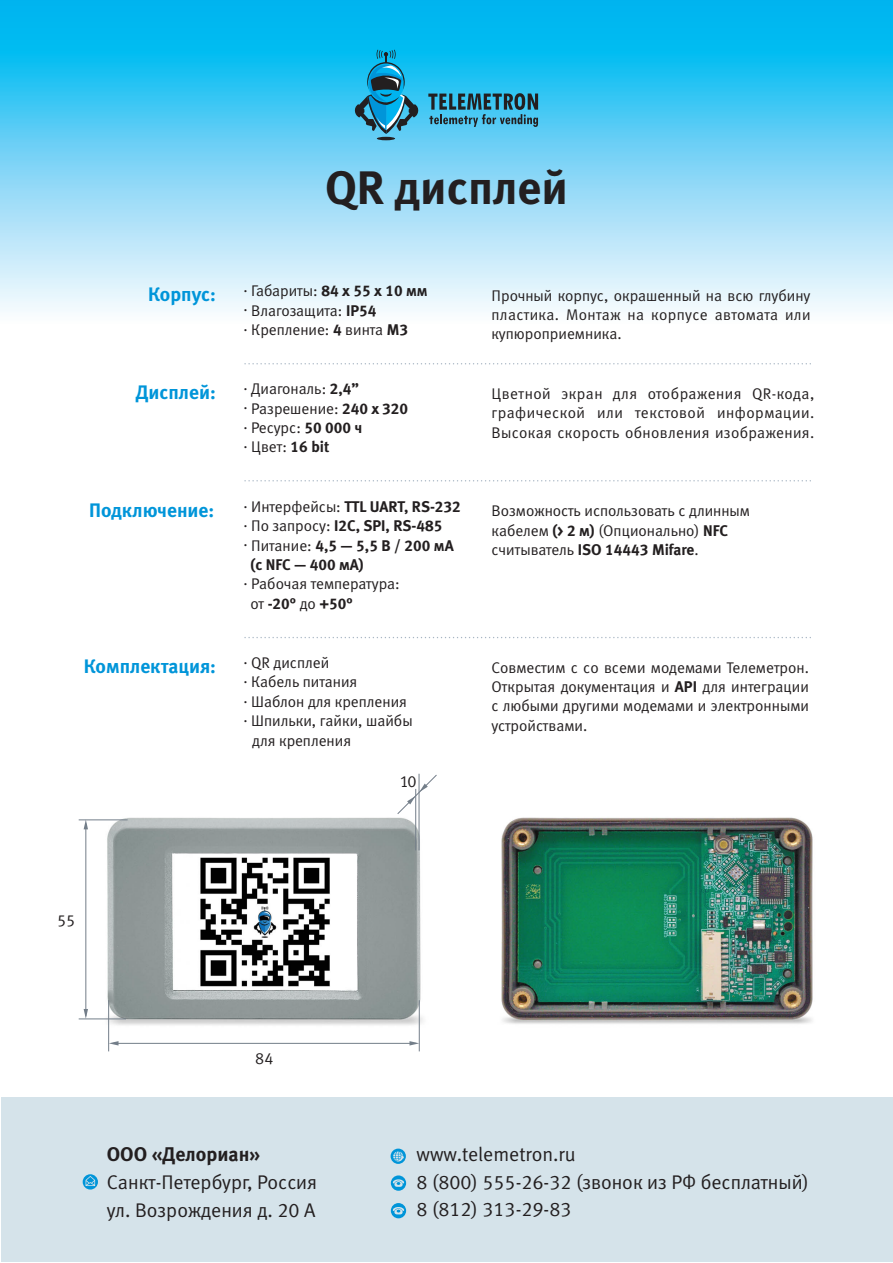
<style>
.page{position:relative;width:893px;height:1263px;background:#fff}
.page>*{position:absolute;margin:0;border:0;box-sizing:border-box;transform-origin:0 0}
.t1{font:46.95px "Meta Bold LFC";color:#231f20}
.t2{font:19.8px/27.8px "Meta Normal LFC";color:#231f20}
.t3{font:19.8px "Meta Bold LFC";color:#231f20}
.t4{font:19.5px "Meta Bold C";color:#0095d9}
.t5{font:16.2px "Meta Normal LFC";color:#231f20}
.t6{font:15.45px/19.4px "Meta Normal LFC";color:#231f20}
.t7{font:15.45px "Meta Bold LFC";color:#231f20}
.s1{font-family:"Meta Bold LFC"}
.s2{font-family:"Meta Normal LFC"}
</style>
<div class="page">
<svg style="left:0;top:0;width:893px;height:312px;background:#71d4f6"></svg>
<img style="left:98px;top:814px;width:715px;height:220px">
<div style="left:2px;top:1097px;width:891px;height:164px;background:#d5e3ea"></div>
<svg style="left:83px;top:1174px;width:15px;height:15px"></svg>
<svg style="left:391px;top:1148px;width:15px;height:16px"></svg>
<svg style="left:391px;top:1175px;width:15px;height:16px"></svg>
<svg style="left:391px;top:1203px;width:15px;height:15px"></svg>
<svg style="left:409px;top:104px;width:11px;height:13px"></svg>
<svg style="left:353px;top:104px;width:11px;height:13px"></svg>
<hr style="left:377px;top:137px;width:18px;height:3px;background:#231f20;border-radius:50%">
<svg style="left:359px;top:50px;width:55px;height:84px;background:#2495bc"></svg>
<svg style="left:428px;top:93px;width:110px;height:34px;background:#3889a5"></svg>
<svg style="left:244px;top:480px;width:567px;height:1px"></svg>
<svg style="left:244px;top:363px;width:567px;height:1px"></svg>
<svg style="left:244px;top:637px;width:567px;height:1px"></svg>
<hr style="left:79px;top:820px;width:49px;height:1px;background:#737e89">
<hr style="left:79px;top:1019px;width:47px;height:1px;background:#737e89">
<hr style="left:86px;top:823px;width:1px;height:193px;background:#737e89">
<hr style="left:419px;top:1000px;width:1px;height:51px;background:#737e89">
<hr style="left:113px;top:1043px;width:303px;height:1px;background:#737e89">
<hr style="left:108px;top:1000px;width:1px;height:51px;background:#737e89">
<svg style="left:109px;top:1041px;width:10px;height:4px"></svg>
<svg style="left:409px;top:1041px;width:10px;height:4px"></svg>
<svg style="left:84px;top:1009px;width:4px;height:10px"></svg>
<svg style="left:84px;top:819px;width:4px;height:10px"></svg>
<hr style="left:415px;top:789px;width:1px;height:61px;background:#737e89">
<hr style="left:419px;top:774px;width:1px;height:76px;background:#737e89">
<svg style="left:397px;top:774px;width:40px;height:40px"></svg>
<h1 class="t1" style="left:325px;top:160px;width:244px">QR дисплей</h1>
<p class="t4" style="left:148px;top:283px;width:69px">Корпус:</p>
<p class="t6" style="left:243px;top:281px;width:186px">. Габариты: <span class="s1">84 х 55 х 10 мм </span>. Влагозащита: <span class="s1">IP54<br></span>. Крепление: <span class="s1">4</span> винта <span class="s1">М3</span></p>
<p class="t6" style="left:491px;top:285px;width:321px;text-align:justify">Прочный корпус, окрашенный на всю глубину пластика. Монтаж на корпусе автомата или купюроприемника.</p>
<p class="t4" style="left:136px;top:381px;width:81px">Дисплей:</p>
<p class="t6" style="left:243px;top:379px;width:166px">. Диагональ: <span class="s1">2,4”<br></span>. Разрешение: <span class="s1">240 x 320 </span>. Ресурс: <span class="s1">50 000 ч<br></span>. Цвет: <span class="s1">16 bit</span></p>
<p class="t6" style="left:491px;top:384px;width:324px;text-align:justify">Цветной экран для отображения QR-кода, графической или текстовой информации.<br>Высокая скорость обновления изображения.</p>
<p class="t4" style="left:89px;top:498px;width:127px">Подключение:</p>
<p class="t7" style="left:243px;top:497px;width:219px"><sup>.</sup> <span class="s2">Интерфейсы:</span> TTL UART, RS-232</p>
<p class="t7" style="left:243px;top:517px;width:201px"><sup>.</sup> <span class="s2">По запросу:</span> I2C, SPI, RS-485</p>
<p class="t7" style="left:243px;top:536px;width:212px"><sup>.</sup> <span class="s2">Питание:</span> 4,5 — 5,5 B / 200 мА</p>
<p class="t7" style="left:251px;top:555px;width:115px">(c NFC — 400 мА)</p>
<p class="t6" style="left:243px;top:574px;width:158px">. Рабочая температура:</p>
<p class="t7" style="left:251px;top:594px;width:104px"><span class="s2">от</span> -20° <span class="s2">до</span> +50°</p>
<p class="t6" style="left:491px;top:501px;width:260px">Возможность использовать с длинным кабелем <span class="s1">(&gt; 2 м)</span> (Опционально) <span class="s1">NFC</span></p>
<p class="t7" style="left:491px;top:541px;width:209px"><span class="s2">считыватель</span> ISO 14443 Mifare<span class="s2">.</span></p>
<p class="t4" style="left:84px;top:655px;width:134px">Комплектация:</p>
<p class="t6" style="left:243px;top:653px;width:87px">. QR дисплей</p>
<p class="t6" style="left:243px;top:672px;width:116px">. Кабель питания</p>
<p class="t6" style="left:243px;top:692px;width:165px">. Шаблон для крепления</p>
<p class="t6" style="left:243px;top:711px;width:171px">. Шпильки, гайки, шайбы</p>
<p class="t6" style="left:252px;top:730px;width:101px">для крепления</p>
<p class="t6" style="left:491px;top:657px;width:319px;text-align:justify">Совместим с со всеми модемами Телеметрон.<br>Открытая документация и <span class="s1">API</span> для интеграции с любыми другими модемами и электронными устройствами.</p>
<p class="t5" style="left:400px;top:772px;width:18px">10</p>
<p class="t5" style="left:57px;top:912px;width:20px">55</p>
<p class="t5" style="left:255px;top:1049px;width:20px">84</p>
<p class="t3" style="left:107px;top:1142px;width:155px">ООО «Делориан»</p>
<p class="t2" style="left:107px;top:1168px;width:212px">Санкт-Петербург, Россия ул. Возрождения д. 20 А</p>
<p class="t2" style="left:416px;top:1140px;width:394px">www.telemetron.ru<br>8 (800) 555-26-32 (звонок из РФ бесплатный)<br>8 (812) 313-29-83</p>
</div>
